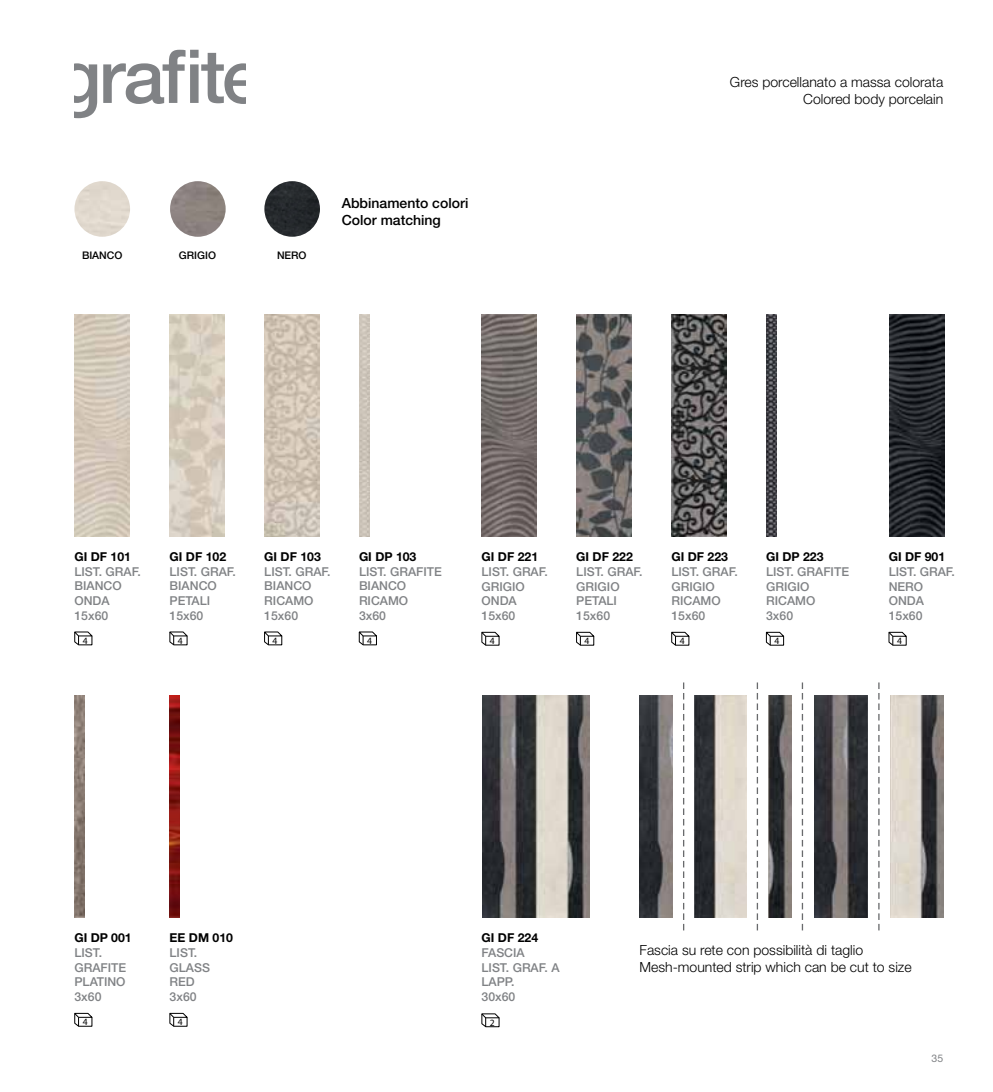
<style>
.page{position:relative;width:993px;height:1092px;background:#fff}
.page>*{position:absolute;margin:0;border:0;box-sizing:border-box;transform-origin:0 0}
.t1{font:300 14px/16.8px "Helvetica Neue";color:#000}
.t2{font:500 14px/16.8px "Helvetica Neue";color:#000}
.t3{font:500 12.25px/14.7px "Helvetica Neue";color:#808285}
.t4{font:700 12.25px "Helvetica Neue";color:#000}
.t5{font:500 10.5px "Helvetica Neue";color:#000}
.t6{font:10.5px "Helvetica Neue";color:#808285}
.t7{font:9.62px "Myriad Pro";color:#000}
</style>
<div class="page">
<img style="left:75px;top:314px;width:55px;height:222px">
<img style="left:169px;top:314px;width:55px;height:222px">
<img style="left:264px;top:314px;width:55px;height:222px">
<img style="left:359px;top:314px;width:10px;height:222px">
<svg style="left:358px;top:631px;width:19px;height:14px"></svg>
<svg style="left:264px;top:631px;width:19px;height:14px"></svg>
<svg style="left:169px;top:631px;width:19px;height:14px"></svg>
<svg style="left:74px;top:631px;width:19px;height:14px"></svg>
<img style="left:639px;top:695px;width:33px;height:222px">
<img style="left:694px;top:695px;width:52px;height:222px">
<img style="left:768px;top:695px;width:22px;height:222px">
<img style="left:482px;top:695px;width:107px;height:222px">
<img style="left:814px;top:695px;width:53px;height:222px">
<img style="left:890px;top:695px;width:52px;height:222px">
<svg style="left:481px;top:1013px;width:19px;height:14px"></svg>
<svg style="left:74px;top:50px;width:172px;height:68px"></svg>
<img style="left:481px;top:314px;width:55px;height:223px">
<img style="left:576px;top:314px;width:55px;height:223px">
<img style="left:671px;top:314px;width:55px;height:222px">
<img style="left:766px;top:314px;width:10px;height:223px">
<svg style="left:765px;top:631px;width:19px;height:14px"></svg>
<svg style="left:671px;top:631px;width:19px;height:14px"></svg>
<svg style="left:576px;top:631px;width:18px;height:14px"></svg>
<svg style="left:481px;top:631px;width:19px;height:14px"></svg>
<img style="left:74px;top:695px;width:11px;height:222px">
<img style="left:169px;top:695px;width:11px;height:222px">
<svg style="left:169px;top:1012px;width:19px;height:14px"></svg>
<svg style="left:74px;top:1012px;width:19px;height:14px"></svg>
<div style="left:74px;top:181px;width:56px;height:56px;background:#e1d9ce;border-radius:28px"></div>
<img style="left:170px;top:181px;width:55px;height:56px;border-radius:28px">
<img style="left:264px;top:181px;width:56px;height:56px;border-radius:28px">
<img style="left:889px;top:314px;width:54px;height:223px">
<svg style="left:888px;top:631px;width:19px;height:14px"></svg>
<svg style="left:683px;top:683px;width:1px;height:246px"></svg>
<svg style="left:801px;top:683px;width:1px;height:246px"></svg>
<svg style="left:756px;top:683px;width:1px;height:246px"></svg>
<svg style="left:878px;top:683px;width:1px;height:246px"></svg>
<p class="t5" style="left:82px;top:249px;width:41px">BIANCO</p>
<p class="t5" style="left:179px;top:249px;width:38px">GRIGIO</p>
<p class="t5" style="left:277px;top:249px;width:16px">NERO</p>
<p class="t2" style="left:341px;top:194px;width:128px">Abbinamento colori<br>Color matching</p>
<p class="t1" style="left:729px;top:73px;width:215px;text-align:right">Gres porcellanato a massa colorata<br>Colored body porcelain</p>
<p class="t4" style="left:74px;top:549px;width:58px">Gi DF 101</p>
<p class="t3" style="left:74px;top:563px;width:68px">LIST. GRAF.<br>BIANCO<br>ONDA<br>15x60</p>
<p class="t4" style="left:169px;top:549px;width:58px">Gi DF 102</p>
<p class="t3" style="left:169px;top:563px;width:68px">LIST. GRAF.<br>BIANCO<br>PETA</p>
<p class="t3" style="left:169px;top:593px;width:42px;text-indent:30px">LI<br>15x60</p>
<p class="t4" style="left:264px;top:549px;width:58px">Gi DF 103</p>
<p class="t3" style="left:264px;top:563px;width:68px">LIST. GRAF.<br>BIANCO<br>RICAMO<br>15x60</p>
<p class="t4" style="left:359px;top:549px;width:59px">Gi DP 103</p>
<p class="t3" style="left:359px;top:563px;width:49px">LIST. GRAF</p>
<p class="t3" style="left:423px;top:563px;width:12px">ITE</p>
<p class="t3" style="left:359px;top:578px;width:48px">BIANCO<br>RICAMO<br>3x60</p>
<p class="t7" style="left:83px;top:634px;width:6px">4</p>
<p class="t7" style="left:178px;top:634px;width:6px">4</p>
<p class="t7" style="left:272px;top:634px;width:6px">4</p>
<p class="t7" style="left:367px;top:634px;width:6px">4</p>
<p class="t4" style="left:481px;top:549px;width:58px">Gi DF 221</p>
<p class="t3" style="left:481px;top:564px;width:68px">LIST. GRAF.<br>GRIGIO<br>ONDA<br>15x60</p>
<p class="t4" style="left:576px;top:549px;width:58px">Gi DF 222</p>
<p class="t3" style="left:576px;top:564px;width:68px">LIST. GRAF.<br>GRIGIO<br>PETA</p>
<p class="t3" style="left:576px;top:593px;width:42px;text-indent:30px">LI<br>15x60</p>
<p class="t4" style="left:671px;top:549px;width:58px">Gi DF 223</p>
<p class="t3" style="left:671px;top:564px;width:68px">LIST. GRAF.<br>GRIGIO<br>RICAMO<br>15x60</p>
<p class="t4" style="left:765px;top:549px;width:59px">Gi DP 223</p>
<p class="t3" style="left:765px;top:564px;width:49px">LIST. GRAF</p>
<p class="t3" style="left:830px;top:564px;width:12px">ITE</p>
<p class="t3" style="left:765px;top:578px;width:44px">GRIGIO<br>RICAMO<br>3x60</p>
<p class="t7" style="left:489px;top:635px;width:6px">4</p>
<p class="t7" style="left:584px;top:635px;width:6px">4</p>
<p class="t7" style="left:679px;top:635px;width:6px">4</p>
<p class="t7" style="left:774px;top:635px;width:6px">4</p>
<p class="t4" style="left:888px;top:549px;width:58px">Gi DF 901</p>
<p class="t3" style="left:888px;top:564px;width:68px">LIST. GRAF.<br>NERO<br>ONDA<br>15x60</p>
<p class="t7" style="left:896px;top:635px;width:6px">4</p>
<p class="t4" style="left:74px;top:930px;width:59px">Gi DP 001</p>
<p class="t3" style="left:74px;top:945px;width:29px">LIST.<br>GRAF</p>
<p class="t3" style="left:74px;top:959px;width:52px;text-indent:33px">ITE<br>PLAT INO<br>3x60</p>
<p class="t4" style="left:169px;top:930px;width:65px">EE DM 010</p>
<p class="t3" style="left:169px;top:945px;width:29px">LIST.<br>GLASS<br>RE D<br>3x60</p>
<p class="t7" style="left:83px;top:1015px;width:6px">4</p>
<p class="t7" style="left:178px;top:1015px;width:6px">4</p>
<p class="t4" style="left:481px;top:930px;width:58px">Gi DF 224</p>
<p class="t3" style="left:481px;top:945px;width:9px">FAS</p>
<p class="t3" style="left:481px;top:945px;width:79px;text-indent:23px">CIA<br>LIST. GRAF. A<br>LAPP.<br>30x60</p>
<p class="t7" style="left:489px;top:1016px;width:6px">2</p>
<p class="t1" style="left:639px;top:941px;width:273px">Fascia su rete con possibilità di taglio<br>Mesh-mounted strip which can be cut to size</p>
<p class="t6" style="left:931px;top:1051px;width:13px">35</p>
</div>
